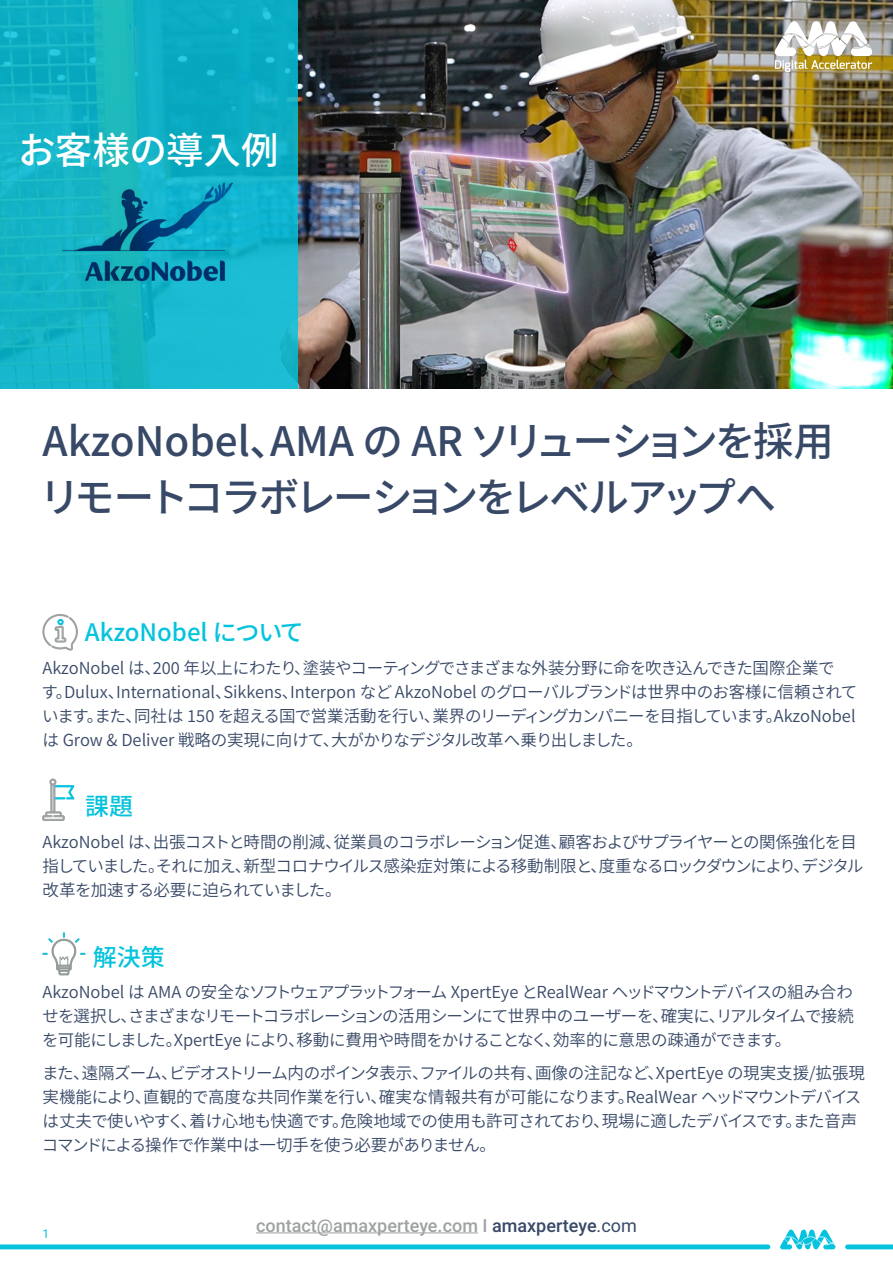
<style>
.page{position:relative;width:893px;height:1263px;background:#fff}
.page>*{position:absolute;margin:0;border:0;box-sizing:border-box;transform-origin:0 0}
.t1{font:500 40.5px/55.5px "Source Han Sans JP";letter-spacing:-.06em;color:#384967}
.t2{font:500 37.5px "Source Han Sans JP";letter-spacing:-.01em;color:#fff}
.t3{font:500 24px "Source Han Sans JP";color:#05c3dd}
.t4{font:500 18px "Roboto";color:#9ea2a2}
.t5{font:16.5px/24px "Source Han Sans JP";letter-spacing:-.02em;color:#384967}
.t6{font:16.5px/24px "Source Han Sans JP";letter-spacing:-.055em;color:#384967}
.t7{font:12px "Roboto";color:#05c3dd}
.s1{color:#384967}
.s2{font-weight:400;color:#384967}
</style>
<div class="page">
<img style="left:298px;top:0;width:595px;height:389px">
<svg style="left:0;top:0;width:298px;height:389px;background:#12b3c6"></svg>
<hr style="left:256px;top:1232px;width:222px;height:1px;background:#9ea2a2">
<svg style="left:0;top:1244px;width:770px;height:5px;background:#1dc8e0"></svg>
<svg style="left:845px;top:1244px;width:48px;height:5px"></svg>
<svg style="left:780px;top:1229px;width:55px;height:20px"></svg>
<img style="left:59px;top:173px;width:180px;height:119px">
<img style="left:775px;top:21px;width:97px;height:51px">
<svg style="left:42px;top:614px;width:36px;height:37px"></svg>
<svg style="left:42px;top:779px;width:32px;height:42px"></svg>
<svg style="left:43px;top:932px;width:42px;height:43px"></svg>
<p class="t2" style="left:18px;top:129px;width:262px">お客様の導入例</p>
<p class="t1" style="left:40px;top:415px;width:796px">AkzoNobel、AMA の AR ソリューションを採用リモートコラボレーションをレベルアップへ</p>
<p class="t3" style="left:85px;top:619px;width:220px">AkzoNobel について</p>
<p class="t5" style="left:42px;top:656px;width:817px">AkzoNobel は、200 年以上にわたり、塗装やコーティングでさまざまな外装分野に命を吹き込んできた国際企業で<br>す。Dulux、International、Sikkens、Interpon など AkzoNobel のグローバルブランドは世界中のお客様に信頼されています。また、同社は 150 を超える国で営業活動を行い、業界のリーディングカンパニーを目指しています。AkzoNobelは Grow &amp; Deliver 戦略の実現に向けて、大がかりなデジタル改革へ乗り出しました。</p>
<p class="t3" style="left:85px;top:793px;width:50px">課題</p>
<p class="t6" style="left:43px;top:830px;width:822px">AkzoNobel は、出張コストと時間の削減、従業員のコラボレーション促進、顧客およびサプライヤーとの関係強化を目指していました。それに加え、新型コロナウイルス感染症対策による移動制限と、度重なるロックダウンにより、デジタル改革を加速する必要に迫られていました。</p>
<p class="t3" style="left:93px;top:943px;width:73px">解決策</p>
<p class="t5" style="left:42px;top:980px;width:813px;text-align:justify">AkzoNobel は AMA の安全なソフトウェアプラットフォーム XpertEye とRealWear ヘッドマウントデバイスの組み合わせを選択し、さまざまなリモートコラボレーションの活用シーンにて世界中のユーザーを、確実に、リアルタイムで接続を可能にしました。XpertEye により、移動に費用や時間をかけることなく、効率的に意思の疎通ができます。</p>
<p class="t5" style="left:42px;top:1061px;width:825px">また、遠隔ズーム、ビデオストリーム内のポインタ表示、ファイルの共有、画像の注記など、XpertEye の現実支援/拡張現実機能により、直観的で高度な共同作業を行い、確実な情報共有が可能になります。RealWear ヘッドマウントデバイスは丈夫で使いやすく、着け心地も快適です。危険地域での使用も許可されており、現場に適したデバイスです。また音声コマンドによる操作で作業中は一切手を使う必要がありません。</p>
<p class="t7" style="left:43px;top:1225px;width:8px">1</p>
<p class="t4" style="left:256px;top:1212px;width:382px">contact@amaxperteye.com I <span class="s1">amaxperteye</span><span class="s2">.com</span></p>
</div>
